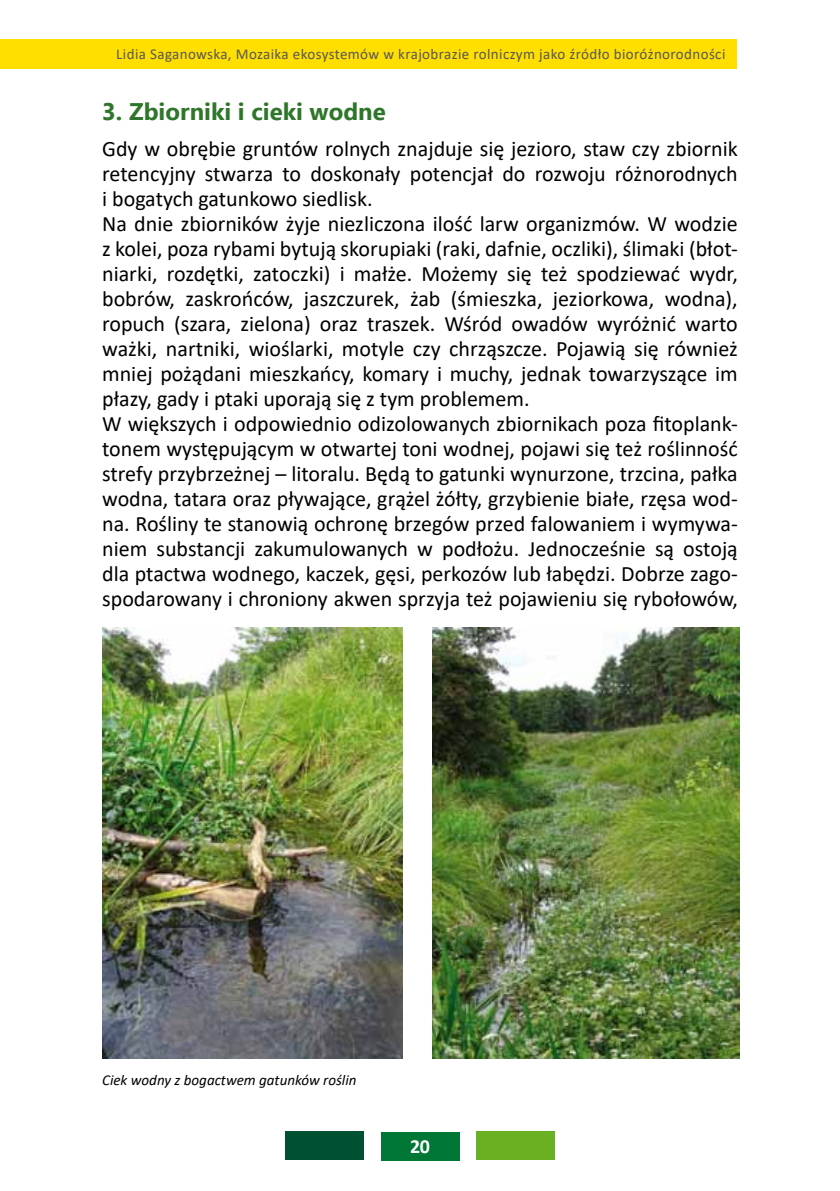
<style>
.page{position:relative;width:840px;height:1191px;background:#fff}
.page>*{position:absolute;margin:0;border:0;box-sizing:border-box;transform-origin:0 0}
.t1{font:700 24px "Ebrima";color:#2e7629}
.t2{font:22px/25px "Calibri";color:#000}
.t3{font:700 20px "Calibri";color:#fff}
.t4{font:15px "Calibri";letter-spacing:.025em;color:#58585a}
.t5{font:italic 15px "Calibri";color:#000}
</style>
<div class="page">
<div style="left:0;top:39px;width:736px;height:29px;background:#ffde00"></div>
<div style="left:475px;top:1131px;width:79px;height:28px;background:#6ab023"></div>
<div style="left:380px;top:1132px;width:79px;height:29px;background:#007734"></div>
<div style="left:285px;top:1131px;width:79px;height:29px;background:#005132"></div>
<img style="left:102px;top:627px;width:301px;height:431px">
<img style="left:432px;top:627px;width:307px;height:431px">
<p class="t4" style="left:116px;top:43px;width:610px">Lidia Saganowska, Mozaika ekosystemów w krajobrazie rolniczym jako źródło bioróżnorodności</p>
<p class="t1" style="left:102px;top:92px;width:285px">3. Zbiorniki i cieki wodne</p>
<p class="t2" style="left:102px;top:136px;width:636px">Gdy w obrębie gruntów rolnych znajduje się jezioro, staw czy zbiornik retencyjny stwarza to doskonały potencjał do rozwoju różnorodnych i bogatych gatunkowo siedlisk.<br>Na dnie zbiorników żyje niezliczona ilość larw organizmów. W wodzie z kolei, poza rybami bytują skorupiaki (raki, dafnie, oczliki), ślimaki (błot&shy;niarki, rozdętki, zatoczki) i małże. Możemy się też spodziewać wydr, bobrów, zaskrońców, jaszczurek, żab (śmieszka, jeziorkowa, wodna), ropuch (szara, zielona) oraz traszek. Wśród owadów wyróżnić warto ważki, nartniki, wioślarki, motyle czy chrząszcze. Pojawią się również mniej pożądani mieszkańcy, komary i muchy, jednak towarzyszące im płazy, gady i ptaki uporają się z tym problemem.<br>W większych i odpowiednio odizolowanych zbiornikach poza fitoplank&shy;tonem występującym w otwartej toni wodnej, pojawi się też roślinność strefy przybrzeżnej – litoralu. Będą to gatunki wynurzone, trzcina, pałka wodna, tatara oraz pływające, grążel żółty, grzybienie białe, rzęsa wod&shy;na. Rośliny te stanowią ochronę brzegów przed falowaniem i wymywa&shy;niem substancji zakumulowanych w podłożu. Jednocześnie są ostoją dla ptactwa wodnego, kaczek, gęsi, perkozów lub łabędzi. Dobrze zago&shy;spodarowany i chroniony akwen sprzyja też pojawieniu się rybołowów,</p>
<p class="t5" style="left:102px;top:1069px;width:256px">Ciek wodny z bogactwem gatunków roślin</p>
<p class="t3" style="left:410px;top:1132px;width:21px">20</p>
</div>
